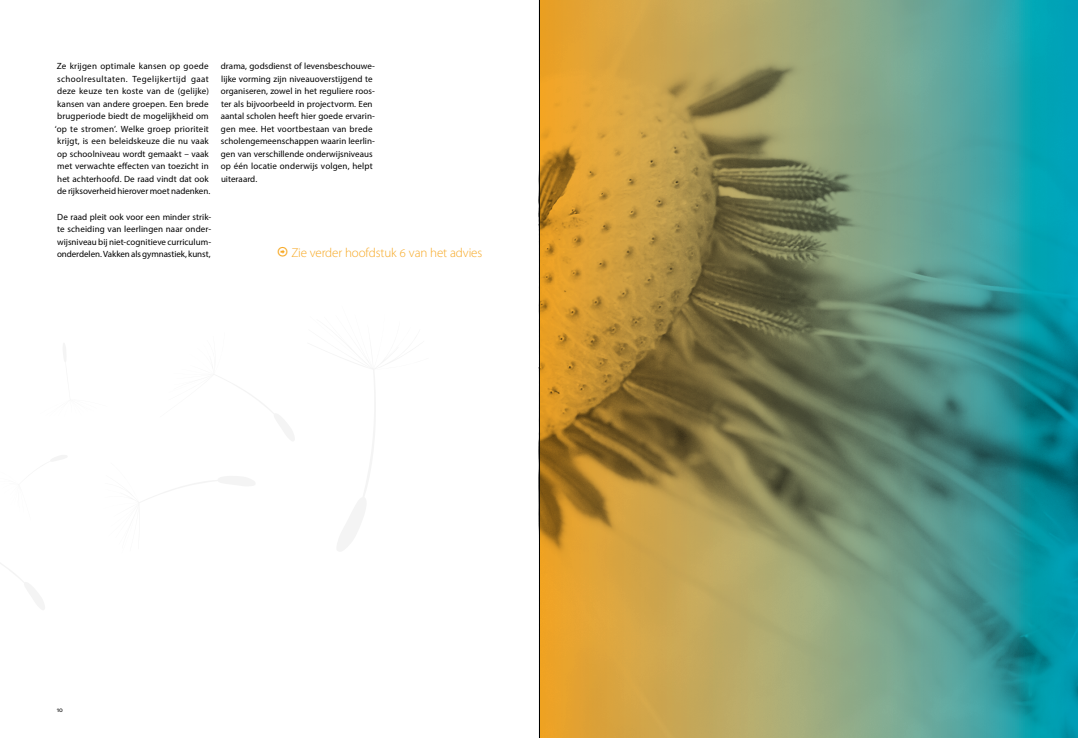
<style>
.page{position:relative;width:1078px;height:738px;background:#fff}
.page>*{position:absolute;margin:0;border:0;box-sizing:border-box;transform-origin:0 0}
.t1{font:300 13px "Myriad Pro";letter-spacing:-.01em;color:#f7a823}
.t2{font:9px/12.5px "Myriad Pro";letter-spacing:.01em;color:#000}
.t3{font:7px "Myriad Pro";color:#000}
</style>
<div class="page">
<svg style="left:237px;top:386px;width:57px;height:55px"></svg>
<svg style="left:146px;top:476px;width:109px;height:24px"></svg>
<svg style="left:337px;top:360px;width:57px;height:191px"></svg>
<svg style="left:63px;top:344px;width:3px;height:18px"></svg>
<svg style="left:0;top:455px;width:67px;height:155px"></svg>
<img style="left:539px;top:0;width:538px;height:737px">
<p class="t2" style="left:55px;top:60px;width:157px">Ze krijgen optimale kansen op goede schoolresultaten. Tegelijkertijd gaat deze keuze ten koste van de (gelijke) kansen van andere groepen. Een brede brugperiode biedt de mogelijkheid om ‘op te stromen’. Welke groep prioriteit krijgt, is een beleidskeuze die nu vaak op schoolniveau wordt gemaakt – vaak met verwachte effecten van toezicht in het achterhoofd. De raad vindt dat ook de rijksoverheid hierover moet nadenken.</p>
<p class="t2" style="left:57px;top:210px;width:155px;text-align:justify">De raad pleit ook voor een minder strik&shy;te scheiding van leerlingen naar onder&shy;wijsniveau bij niet-cognitieve curriculum&shy;onderdelen. Vakken als gymnastiek, kunst,</p>
<p class="t2" style="left:221px;top:60px;width:155px">drama, godsdienst of levensbeschouwe&shy;lijke vorming zijn niveauoverstijgend te organiseren, zowel in het reguliere roos&shy;ter als bijvoorbeeld in projectvorm. Een aantal scholen heeft hier goede ervarin&shy;gen mee. Het voortbestaan van brede scholengemeenschappen waarin leerlin&shy;gen van verschillende onderwijsniveaus op één locatie onderwijs volgen, helpt uiteraard.</p>
<h1 class="t1" style="left:291px;top:245px;width:192px">Zie verder hoofdstuk 6 van het advies</h1>
<p class="t3" style="left:57px;top:704px;width:8px">10</p>
</div>
